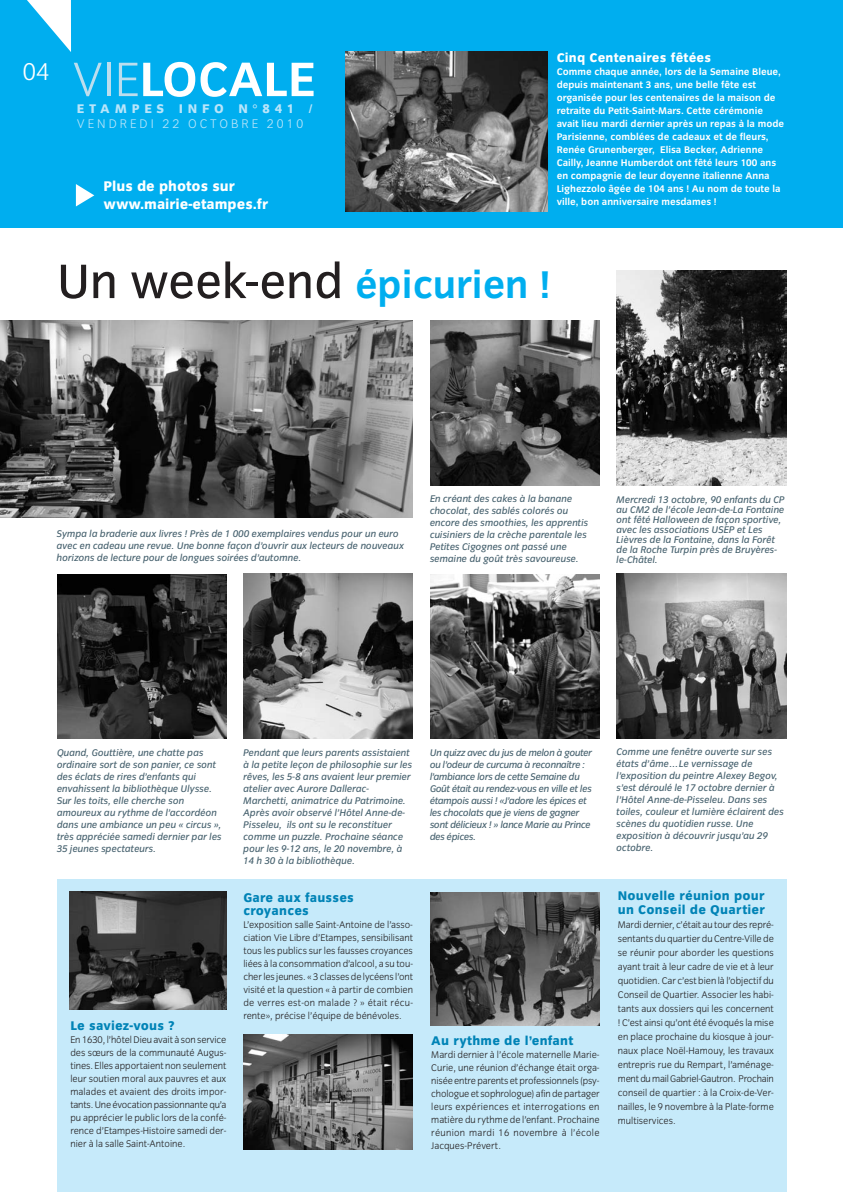
<style>
.page{position:relative;width:843px;height:1192px;background:#fff}
.page>*{position:absolute;margin:0;border:0;box-sizing:border-box;transform-origin:0 0}
.t1{font:50px "Congress Sans";color:#231f20}
.t2{font:700 50px "Congress Sans";color:#fff}
.t3{font:300 25.1px "Congress Sans";color:#fff}
.t4{font:800 14.5px/17.8px "Congress Sans";color:#fff}
.t5{font:800 13px/13px "Congress Sans";letter-spacing:.015em;color:#0083b6}
.t6{font:300 13px "Congress Sans";letter-spacing:.23em;color:#b9e5fa}
.t7{font:800 13px "Congress Sans";letter-spacing:.015em;color:#fff}
.t8{font:800 13px "Congress Sans";letter-spacing:.365em;color:#b9e5fa}
.t9{font:italic 10px/12px "Congress Sans";color:#46616e}
.t10{font:300 10px/13px "Congress Sans";color:#231f20;text-align:justify}
.t11{font:700 10px/13px "Congress Sans";color:#fff}
.t12{font:italic 10px/12px "Congress Sans";letter-spacing:-.025em;color:#46616e}
.s1{font-weight:300;color:#bcdeee}
.s2{font-weight:700;font-size:40px;color:#00aeef}
</style>
<div class="page">
<div style="left:57px;top:879px;width:728px;height:313px;background:#c6eafa"></div>
<div style="left:0;top:0;width:842px;height:227px;background:#00aeef"></div>
<img style="left:345px;top:52px;width:202px;height:160px">
<img style="left:0;top:321px;width:413px;height:196px">
<img style="left:57px;top:575px;width:169px;height:163px">
<img style="left:243px;top:573px;width:170px;height:165px">
<img style="left:616px;top:573px;width:169px;height:165px">
<img style="left:69px;top:891px;width:157px;height:118px">
<svg style="left:27px;top:0;width:44px;height:52px"></svg>
<img style="left:243px;top:1034px;width:170px;height:115px">
<img style="left:430px;top:892px;width:169px;height:133px">
<img style="left:430px;top:574px;width:169px;height:165px">
<img style="left:430px;top:321px;width:169px;height:165px">
<img style="left:616px;top:271px;width:169px;height:215px">
<svg style="left:76px;top:184px;width:18px;height:22px"></svg>
<h2 class="t3" style="left:23px;top:61px;width:28px">04</h2>
<h1 class="t2" style="left:72px;top:59px;width:244px"><span class="s1">VIE</span>LOCALE</h1>
<h3 class="t8" style="left:77px;top:103px;width:237px">ETAMPES INFO N°841 /</h3>
<h3 class="t6" style="left:77px;top:119px;width:228px">VENDREDI 22 OCTOBRE 2010</h3>
<h3 class="t4" style="left:103px;top:179px;width:166px">Plus de photos sur www.mairie-etampes.fr</h3>
<h3 class="t7" style="left:556px;top:53px;width:156px">Cinq Centenaires fêtées</h3>
<p class="t11" style="left:556px;top:66px;width:229px">Comme chaque année, lors de la Semaine Bleue, depuis maintenant 3 ans, une belle fête est organisée pour les centenaires de la maison de retraite du Petit-Saint-Mars. Cette cérémonie avait lieu mardi dernier après un repas à la mode Parisienne, comblées de cadeaux et de fleurs, Renée Grunenberger, Elisa Becker, Adrienne Cailly, Jeanne Humberdot ont fêté leurs 100 ans en compagnie de leur doyenne italienne Anna Lighezzolo âgée de 104 ans ! Au nom de toute la ville, bon anniversaire mesdames !</p>
<h1 class="t1" style="left:57px;top:261px;width:495px">Un week-end <span class="s2">épicurien !</span></h1>
<p class="t9" style="left:57px;top:528px;width:348px">Sympa la braderie aux livres ! Près de 1 000 exemplaires vendus pour un euro avec en cadeau une revue. Une bonne façon d’ouvrir aux lecteurs de nouveaux horizons de lecture pour de longues soirées d’automne.</p>
<p class="t9" style="left:430px;top:494px;width:160px">En créant des cakes à la banane chocolat, des sablés colorés ou encore des smoothies, les apprentis cuisiniers de la crèche parentale les Petites Cigognes ont passé une semaine du goût très savoureuse.</p>
<p class="t9" style="left:616px;top:495px;width:170px;line-height:10px">Mercredi 13 octobre, 90 enfants du CP au CM2 de l’école Jean-de-La Fontaine ont fêté Halloween de façon sportive, avec les associations USEP et Les<br>Lièvres de la Fontaine, dans la Forêt de la Roche Turpin près de Bruyères&shy;le-Châtel.</p>
<p class="t9" style="left:57px;top:748px;width:166px">Quand, Gouttière, une chatte pas ordinaire sort de son panier, ce sont des éclats de rires d’enfants qui envahissent la bibliothèque Ulysse.<br>Sur les toits, elle cherche son amoureux au rythme de l’accordéon dans une ambiance un peu « circus », très appréciée samedi dernier par les 35 jeunes spectateurs.</p>
<p class="t9" style="left:243px;top:748px;width:170px">Pendant que leurs parents assistaient à la petite leçon de philosophie sur les rêves, les 5-8 ans avaient leur premier atelier avec Aurore Dallerac-Marchetti, animatrice du Patrimoine.<br>Après avoir observé l’Hôtel Anne-de-Pisseleu, ils ont su le reconstituer comme un puzzle. Prochaine séance pour les 9-12 ans, le 20 novembre, à 14 h 30 à la bibliothèque.</p>
<h3 class="t5" style="left:70px;top:1020px;width:106px">Le saviez-vous ?</h3>
<p class="t10" style="left:70px;top:1034px;width:157px">En 1630, l’hôtel Dieu avait à son service des sœurs de la communauté Augus&shy;tines. Elles apportaient non seulement leur soutien moral aux pauvres et aux malades et avaient des droits impor&shy;tants. Une évocation passionnante qu’a pu apprécier le public lors de la confé&shy;rence d’Etampes-Histoire samedi der&shy;nier à la salle Saint-Antoine.</p>
<h3 class="t5" style="left:243px;top:892px;width:112px">Gare aux fausses croyances</h3>
<p class="t10" style="left:243px;top:919px;width:171px">L’exposition salle Saint-Antoine de l’asso&shy;ciation Vie Libre d’Etampes, sensibilisant tous les publics sur les fausses croyances liées à la consommation d’alcool, a su tou&shy;cher les jeunes. « 3 classes de lycéens l’ont visité et la question « à partir de combien de verres est-on malade ? » était récu&shy;rente», précise l’équipe de bénévoles.</p>
<p class="t12" style="left:430px;top:748px;width:164px">Un quizz avec du jus de melon à gouter ou l’odeur de curcuma à reconnaître : l’ambiance lors de cette Semaine du Goût était au rendez-vous en ville et les étampois aussi ! «J’adore les épices et les chocolats que je viens de gagner sont délicieux ! » lance Marie au Prince des épices.</p>
<h3 class="t5" style="left:431px;top:1035px;width:143px">Au rythme de l’enfant</h3>
<p class="t10" style="left:431px;top:1049px;width:170px">Mardi dernier à l’école maternelle Marie-Curie, une réunion d’échange était orga&shy;nisée entre parents et professionnels (psy&shy;chologue et sophrologue) afin de partager leurs expériences et interrogations en matière du rythme de l’enfant. Prochaine réunion mardi 16 novembre à l’école Jacques-Prévert.</p>
<p class="t9" style="left:616px;top:747px;width:169px">Comme une fenêtre ouverte sur ses états d’âme…Le vernissage de l’exposition du peintre Alexey Begov, s’est déroulé le 17 octobre dernier à l’Hôtel Anne-de-Pisseleu. Dans ses toiles, couleur et lumière éclairent des scènes du quotidien russe. Une exposition à découvrir jusqu’au 29 octobre.</p>
<h3 class="t5" style="left:617px;top:890px;width:148px;line-height:14px">Nouvelle réunion pour un Conseil de Quartier</h3>
<p class="t10" style="left:617px;top:918px;width:157px;line-height:14px">Mardi dernier, c’était au tour des repré&shy;sentants du quartier du Centre-Ville de se réunir pour aborder les questions ayant trait à leur cadre de vie et à leur quotidien. Car c’est bien là l’objectif du Conseil de Quartier. Associer les habi&shy;tants aux dossiers qui les concernent ! C’est ainsi qu’ont été évoqués la mise en place prochaine du kiosque à jour&shy;naux place Noël-Hamouy, les travaux entrepris rue du Rempart, l’aménage&shy;ment du mail Gabriel-Gautron. Prochain conseil de quartier : à la Croix-de-Ver&shy;nailles, le 9 novembre à la Plate-forme multiservices.</p>
</div>
